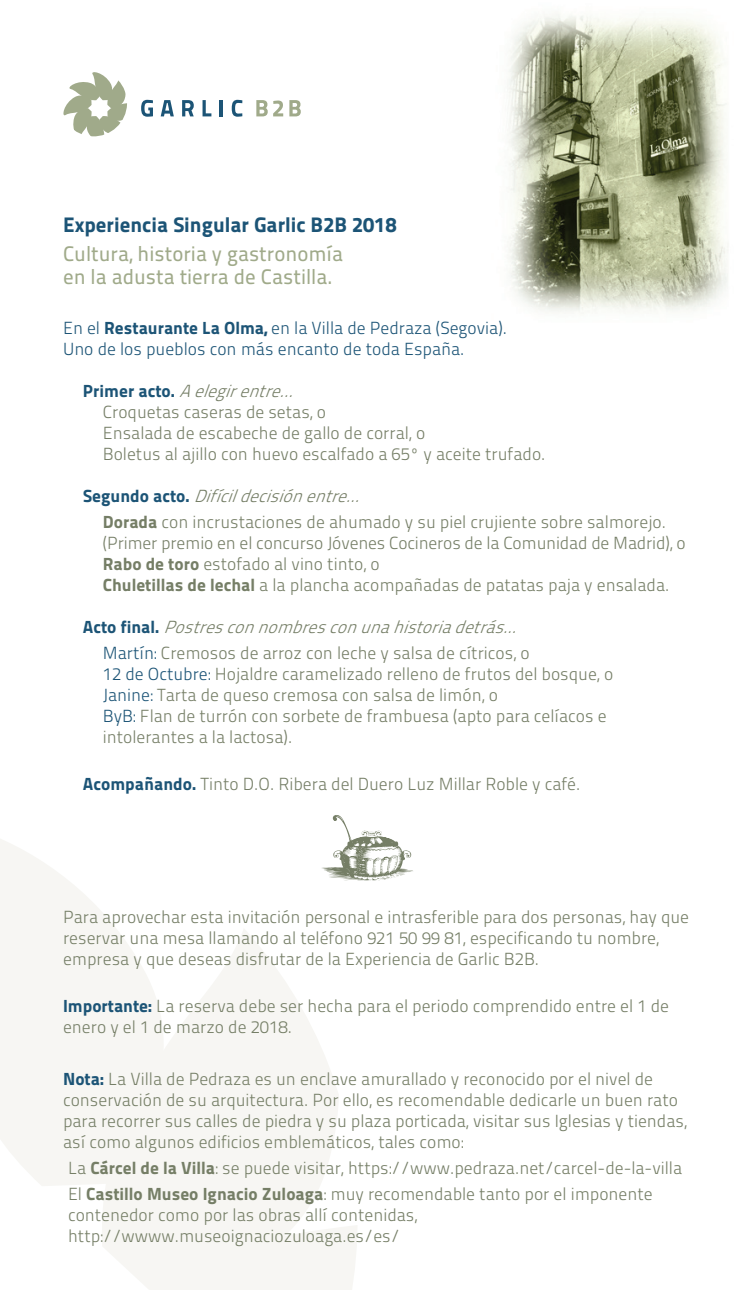
<style>
.page{position:relative;width:735px;height:1290px;background:#fff}
.page>*{position:absolute;margin:0;border:0;box-sizing:border-box;transform-origin:0 0}
.t1{font:21px/22.8px "Titillium Maps 26 L 500 wt";color:#a0aa8a}
.t2{font:21px "Titillium Maps 26 L 999 wt";color:#1c5476}
.t3{font:17.5px/21px "Titillium Maps 26 L 250 wt";color:#757e66}
.t4{font:17.5px/21px "Titillium Maps 26 L 250 wt";color:#1c5476}
.s1{font-family:"Titillium Maps 26 L 999 wt"}
.s2{font-family:"Titillium Maps 26 L 999 wt";color:#1c5476}
.s3{font-style:italic}
.s4{color:#1c5476}
</style>
<div class="page">
<svg style="left:0;top:839px;width:100px;height:347px;fill:#f7f6f3"></svg>
<svg style="left:100px;top:880px;width:259px;height:304px;fill:#f7f6f3"></svg>
<svg style="left:102px;top:1168px;width:257px;height:122px"></svg>
<svg style="left:63px;top:72px;width:64px;height:65px"></svg>
<svg style="left:141px;top:100px;width:12px;height:17px"></svg>
<svg style="left:161px;top:100px;width:13px;height:16px"></svg>
<svg style="left:182px;top:100px;width:12px;height:16px"></svg>
<svg style="left:202px;top:100px;width:9px;height:16px"></svg>
<hr style="left:220px;top:100px;width:3px;height:16px;background:#1c5476">
<svg style="left:231px;top:100px;width:11px;height:17px"></svg>
<svg style="left:256px;top:100px;width:11px;height:16px"></svg>
<svg style="left:273px;top:101px;width:10px;height:15px"></svg>
<svg style="left:289px;top:100px;width:11px;height:16px"></svg>
<img style="left:508px;top:14px;width:220px;height:298px">
<svg style="left:322px;top:815px;width:91px;height:65px"></svg>
<p class="t2" style="left:63px;top:208px;width:335px">Experiencia Singular Garlic B2B 2018</p>
<p class="t1" style="left:63px;top:242px;width:281px">Cultura, historia y gastronomía en la adusta tierra de Castilla.</p>
<p class="t4" style="left:63px;top:317px;width:445px">En el <span class="s1">Restaurante La Olma,</span> en la Villa de Pedraza (Segovia).<br>Uno de los pueblos con más encanto de toda España.</p>
<p class="t3" style="left:103px;top:380px;width:444px;text-indent:-20px"><span class="s2">P r i m e r a c t o .</span> <span class="s3">Aelegirentre…<br></span>Croquetas caseras de setas, o<br>Ensalada de escabeche de gallo de corral, o<br>Boletus al ajillo con huevo escalfado a 65º y aceite trufado.</p>
<p class="t3" style="left:103px;top:482px;width:564px;line-height:25.9px;text-indent:-20px"><span class="s2">S e g u n d o a c t o .</span> <span class="s3">Difícildecisiónentre…<br></span><span class="s1">Dorada</span> con incrustaciones de ahumado y su piel crujiente sobre salmorejo.</p>
<p class="t3" style="left:103px;top:532px;width:584px">(Primer premio en el concurso Jóvenes Cocineros de la Comunidad de Madrid), o<br><span class="s1">Rabo de toro</span> estofado al vino tinto, o<br><span class="s1">Chuletillas de lechal</span> a la plancha acompañadas de patatas paja y ensalada.</p>
<p class="t3" style="left:83px;top:613px;width:448px;line-height:25.9px;text-align:right"><span class="s2">A c t o f i n a l .</span> <span class="s3">Postresconnombresconunahistoriadetrás...<br></span><span class="s4">Martín:</span> Cremosos de arroz con leche y salsa de cítricos, o</p>
<p class="t3" style="left:103px;top:663px;width:511px"><span class="s4">12 de Octubre:</span> Hojaldre caramelizado relleno de frutos del bosque, o <span class="s4">Janine:</span> Tarta de queso cremosa con salsa de limón, o<br><span class="s4">ByB:</span> Flan de turrón con sorbete de frambuesa (apto para celíacos e intolerantes a la lactosa).</p>
<p class="t3" style="left:83px;top:773px;width:499px"><span class="s2">Acompañando.</span> Tinto D.O. Ribera del Duero Luz Millar Roble y café.</p>
<p class="t3" style="left:63px;top:905px;width:627px">Para aprovechar esta invitación personal e intrasferible para dos personas, hay que reservar una mesa llamando al teléfono 921 50 99 81, especificando tu nombre, empresa y que deseas disfrutar de la Experiencia de Garlic B2B.</p>
<p class="t3" style="left:63px;top:994px;width:607px"><span class="s2">Importante:</span> La reserva debe ser hecha para el periodo comprendido entre el 1 de enero y el 1 de marzo de 2018.</p>
<p class="t3" style="left:63px;top:1067px;width:625px"><span class="s2">Nota:</span> La Villa de Pedraza es un enclave amurallado y reconocido por el nivel de conservación de su arquitectura. Por ello, es recomendable dedicarle un buen rato para recorrer sus calles de piedra y su plaza porticada, visitar sus Iglesias y tiendas, así como algunos edificios emblemáticos, tales como:</p>
<p class="t3" style="left:68px;top:1154px;width:615px;line-height:25.9px">La <span class="s1">Cárcel de la Villa</span>: se puede visitar, https://www.pedraza.net/carcel-de-la-villa<br>El <span class="s1">Castillo Museo Ignacio Zuloaga</span>: muy recomendable tanto por el imponente</p>
<p class="t3" style="left:68px;top:1203px;width:350px">contenedor como por las obras allí contenidas, http://wwww.museoignaciozuloaga.es/es/</p>
</div>
